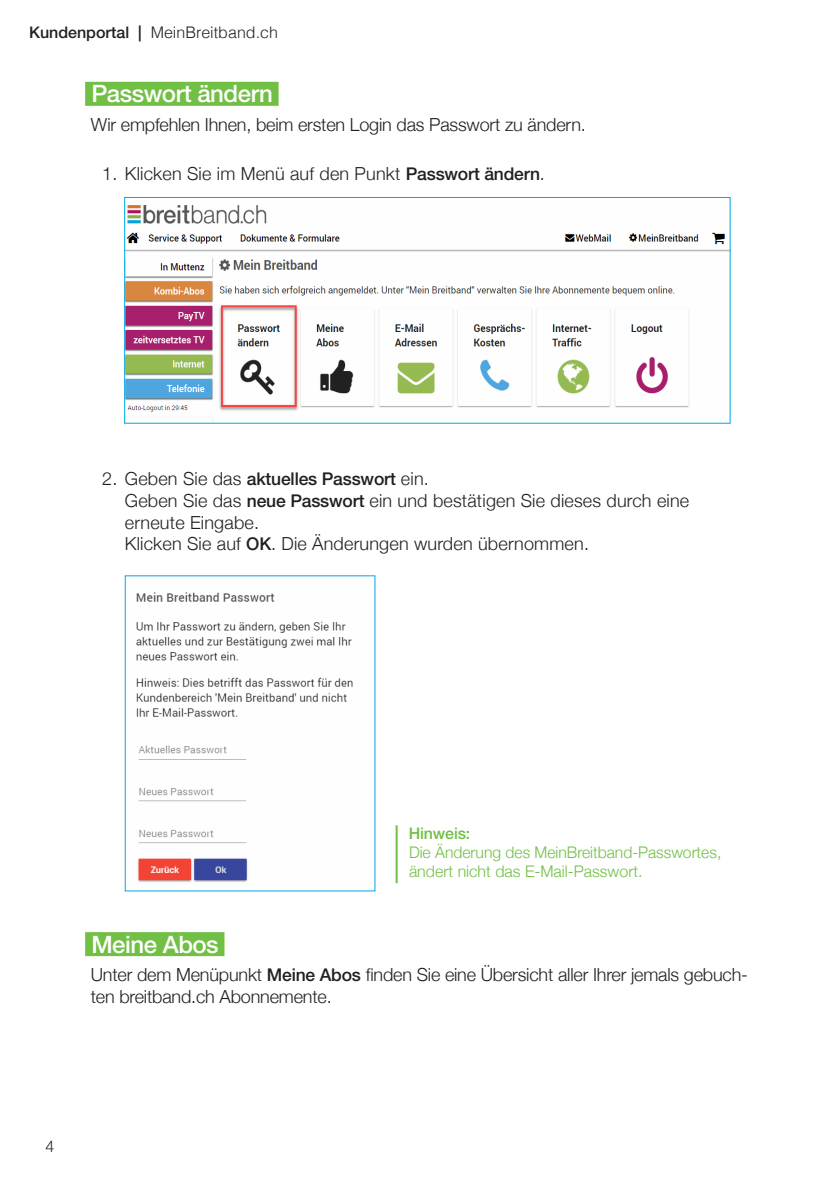
<style>
.page{position:relative;width:840px;height:1191px;background:#fff}
.page>*{position:absolute;margin:0;border:0;box-sizing:border-box;transform-origin:0 0}
.t1{font:500 24px "Helvetica Neue LT Pro";letter-spacing:-.02em;color:#fff}
.Fliesstext{font:300 18px/21.6px "Helvetica Neue";letter-spacing:.01em;color:#231f20}
.Fliesstext-2{font:300 18px/21.6px "Helvetica Neue";letter-spacing:-.01em;color:#231f20}
.Hinweis_seite{font:300 16px/19.2px "Helvetica Neue";color:#71bf45}
.t2{font:300 16px "Helvetica";color:#231f20}
.Hinweis_seite-2{font:500 16px "Helvetica Neue LT Pro";letter-spacing:-.01em;color:#71bf45}
.t3{font:300 16px "Helvetica Neue";color:#231f20}
.s1{font-family:"Helvetica Neue LT Pro";font-weight:500}
.s2{font-family:"Helvetica Neue LT Pro";font-weight:500;font-size:17.6px}
</style>
<div class="page">
<div style="left:85px;top:82px;width:193px;height:24px;background:#71bf45"></div>
<div style="left:85px;top:932px;width:139px;height:24px;background:#71bf45"></div>
<img style="left:126px;top:205px;width:602px;height:216px">
<div style="left:124px;top:197px;width:606px;height:226px;border:1px solid #00a8e4"></div>
<img style="left:136px;top:592px;width:217px;height:290px">
<hr style="left:395px;top:825px;width:2px;height:58px;background:#71bf45">
<p class="t2" style="left:29px;top:19px;width:250px"><span class="s1">Kundenportal |</span> MeinBreitband.ch</p>
<h2 class="t1" style="left:91px;top:79px;width:183px">Passwort ändern</h2>
<p class="Fliesstext-2" style="left:91px;top:112px;width:496px">Wir empfehlen Ihnen, beim ersten Login das Passwort zu ändern.</p>
<p class="Fliesstext" style="left:102px;top:161px;width:444px">1. Klicken Sie im Menü auf den Punkt <span class="s2">Passwort ändern</span>.</p>
<p class="Fliesstext" style="left:125px;top:467px;width:565px;text-indent:-23px">2. Geben Sie das <span class="s2">aktuelles Passwort</span> ein.<br>Geben Sie das <span class="s2">neue Passwort</span> ein und bestätigen Sie dieses durch eine erneute Eingabe.<br>Klicken Sie auf <span class="s2">OK</span>. Die Änderungen wurden übernommen.</p>
<p class="Hinweis_seite-2" style="left:408px;top:823px;width:63px">Hinweis:</p>
<p class="Hinweis_seite" style="left:409px;top:841px;width:314px">Die Änderung des MeinBreitband-Passwortes, ändert nicht das E-Mail-Passwort.</p>
<h2 class="t1" style="left:91px;top:929px;width:129px">Meine Abos</h2>
<p class="Fliesstext-2" style="left:91px;top:962px;width:658px">Unter dem Menüpunkt <span class="s2">Meine Abos</span> finden Sie eine Übersicht aller Ihrer jemals gebuch&shy;ten breitband.ch Abonnemente.</p>
<p class="t3" style="left:45px;top:1133px;width:10px">4</p>
</div>
